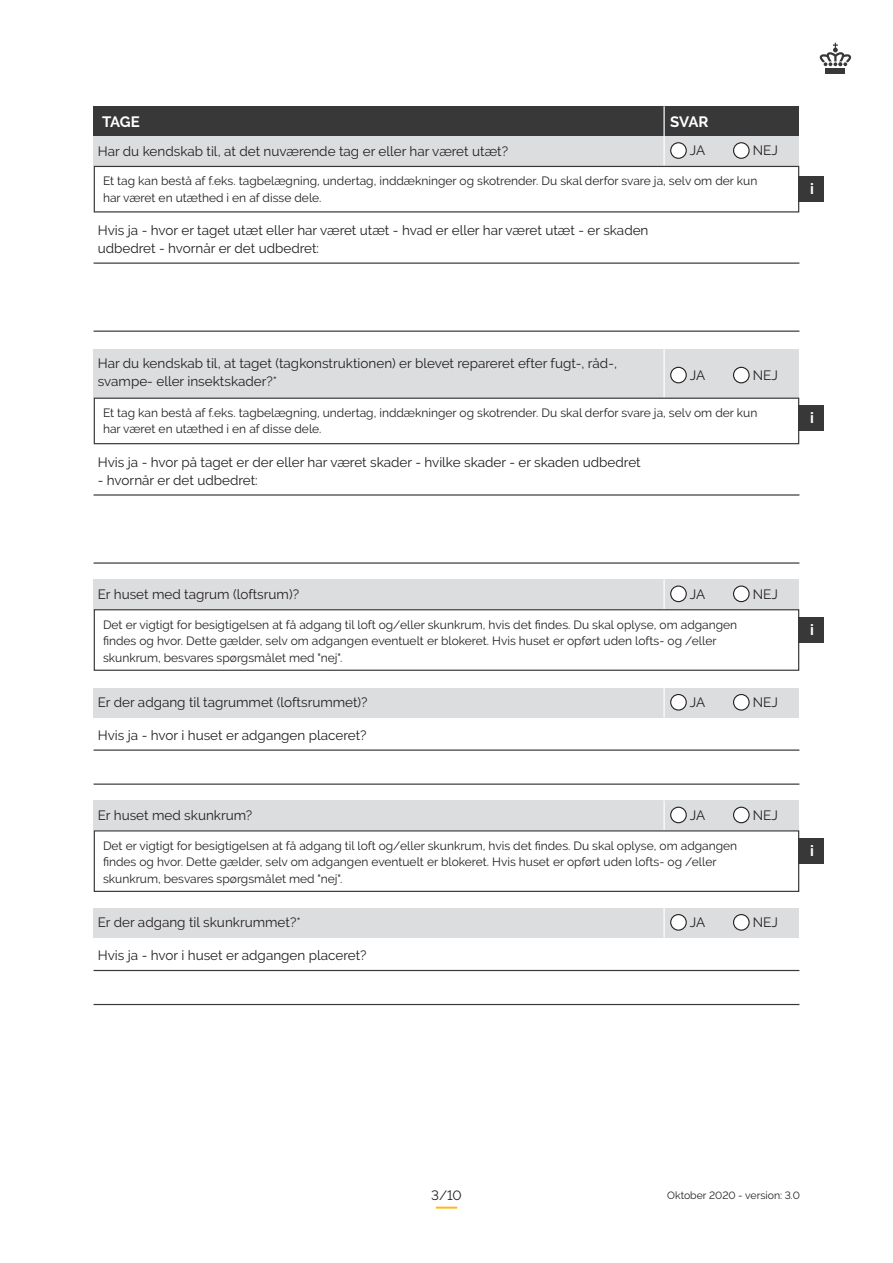
<style>
.page{position:relative;width:893px;height:1263px;background:#fff}
.page>*{position:absolute;margin:0;border:0;box-sizing:border-box;transform-origin:0 0}
.Rubrik_11_13{font:700 15px "Raleway";letter-spacing:-.02em;color:#fff}
.Brød_8_12{font:13.5px/18px "Raleway";color:#231f20}
.Brød_8_12-2{font:12px/16.5px "Raleway";color:#231f20}
.Brød_8_12-3{font:10.5px "Raleway";color:#231f20}
</style>
<div class="page">
<hr style="left:825px;top:72px;width:20px;height:2px;background:#383839">
<hr style="left:825px;top:68px;width:20px;height:2px;background:#383839">
<svg style="left:820px;top:43px;width:31px;height:23px"></svg>
<svg style="left:436px;top:1207px;width:21px;height:1px"></svg>
<div style="left:94px;top:106px;width:705px;height:30px;background:#383839"></div>
<div style="left:94px;top:136px;width:705px;height:30px;background:#dcdddf"></div>
<hr style="left:663px;top:106px;width:2px;height:30px;background:#fff">
<hr style="left:663px;top:136px;width:2px;height:30px;background:#fff">
<div style="left:94px;top:166px;width:705px;height:46px;border:1px solid #383839"></div>
<div style="left:671px;top:143px;width:15px;height:15px;background:#fff;border-radius:50%"></div>
<div style="left:670px;top:142px;width:17px;height:17px;border:1px solid #231f20;border-radius:50%"></div>
<div style="left:734px;top:143px;width:15px;height:15px;background:#fff;border-radius:50%"></div>
<div style="left:733px;top:142px;width:17px;height:17px;border:1px solid #231f20;border-radius:50%"></div>
<div style="left:798px;top:176px;width:26px;height:26px;background:#383839"></div>
<hr style="left:94px;top:262px;width:705px;height:2px;background:#383839">
<hr style="left:94px;top:494px;width:705px;height:2px;background:#383839">
<hr style="left:94px;top:331px;width:705px;height:1px;background:#383839">
<hr style="left:94px;top:562px;width:705px;height:2px;background:#383839">
<div style="left:94px;top:349px;width:705px;height:49px;background:#dcdddf"></div>
<hr style="left:663px;top:349px;width:2px;height:57px;background:#fff">
<div style="left:94px;top:398px;width:705px;height:46px;border:1px solid #383839"></div>
<div style="left:671px;top:367px;width:15px;height:16px;background:#fff;border-radius:50%"></div>
<div style="left:670px;top:367px;width:17px;height:16px;border:1px solid #231f20;border-radius:50%"></div>
<div style="left:734px;top:367px;width:15px;height:16px;background:#fff;border-radius:50%"></div>
<div style="left:733px;top:367px;width:17px;height:16px;border:1px solid #231f20;border-radius:50%"></div>
<div style="left:798px;top:406px;width:26px;height:25px;background:#383839"></div>
<div style="left:94px;top:579px;width:705px;height:30px;background:#dcdddf"></div>
<hr style="left:663px;top:579px;width:2px;height:30px;background:#fff">
<div style="left:94px;top:609px;width:705px;height:62px;border:1px solid #383839"></div>
<div style="left:671px;top:586px;width:15px;height:16px;background:#fff;border-radius:50%"></div>
<div style="left:670px;top:585px;width:17px;height:17px;border:1px solid #231f20;border-radius:50%"></div>
<div style="left:734px;top:586px;width:15px;height:16px;background:#fff;border-radius:50%"></div>
<div style="left:733px;top:585px;width:17px;height:17px;border:1px solid #231f20;border-radius:50%"></div>
<div style="left:798px;top:617px;width:26px;height:26px;background:#383839"></div>
<div style="left:94px;top:688px;width:705px;height:30px;background:#dcdddf"></div>
<hr style="left:663px;top:688px;width:2px;height:30px;background:#fff">
<div style="left:671px;top:694px;width:15px;height:16px;background:#fff;border-radius:50%"></div>
<div style="left:670px;top:694px;width:17px;height:17px;border:1px solid #231f20;border-radius:50%"></div>
<div style="left:734px;top:694px;width:15px;height:16px;background:#fff;border-radius:50%"></div>
<div style="left:733px;top:694px;width:17px;height:17px;border:1px solid #231f20;border-radius:50%"></div>
<hr style="left:94px;top:749px;width:705px;height:2px;background:#383839">
<hr style="left:94px;top:970px;width:705px;height:1px;background:#383839">
<hr style="left:94px;top:783px;width:705px;height:2px;background:#383839">
<hr style="left:94px;top:1004px;width:705px;height:1px;background:#383839">
<div style="left:94px;top:800px;width:705px;height:30px;background:#dcdddf"></div>
<div style="left:94px;top:908px;width:705px;height:30px;background:#dcdddf"></div>
<hr style="left:663px;top:800px;width:2px;height:30px;background:#fff">
<hr style="left:663px;top:908px;width:2px;height:30px;background:#fff">
<div style="left:94px;top:830px;width:705px;height:62px;border:1px solid #383839"></div>
<div style="left:671px;top:807px;width:15px;height:16px;background:#fff;border-radius:50%"></div>
<div style="left:670px;top:807px;width:17px;height:16px;border:1px solid #231f20;border-radius:50%"></div>
<div style="left:734px;top:807px;width:15px;height:16px;background:#fff;border-radius:50%"></div>
<div style="left:733px;top:807px;width:17px;height:16px;border:1px solid #231f20;border-radius:50%"></div>
<div style="left:671px;top:914px;width:15px;height:16px;background:#fff;border-radius:50%"></div>
<div style="left:670px;top:914px;width:17px;height:17px;border:1px solid #231f20;border-radius:50%"></div>
<div style="left:734px;top:914px;width:15px;height:16px;background:#fff;border-radius:50%"></div>
<div style="left:733px;top:914px;width:17px;height:17px;border:1px solid #231f20;border-radius:50%"></div>
<div style="left:798px;top:838px;width:26px;height:26px;background:#383839"></div>
<p class="Rubrik_11_13" style="left:670px;top:113px;width:40px">SVAR</p>
<p class="Brød_8_12" style="left:690px;top:142px;width:17px">JA</p>
<p class="Brød_8_12" style="left:753px;top:142px;width:27px">NEJ</p>
<p class="Brød_8_12-2" style="left:103px;top:173px;width:656px">Et tag kan bestå af f.eks. tagbelægning, undertag, inddækninger og skotrender. Du skal derfor svare ja, selv om der kun har været en utæthed i en af disse dele.</p>
<p class="Rubrik_11_13" style="left:810px;top:180px;width:5px">i</p>
<p class="Brød_8_12" style="left:98px;top:222px;width:552px">Hvis ja - hvor er taget utæt eller har været utæt - hvad er eller har været utæt - er skaden</p>
<p class="Brød_8_12" style="left:98px;top:240px;width:223px">udbedret - hvornår er det udbedret:</p>
<p class="Rubrik_11_13" style="left:102px;top:113px;width:39px">TAGE</p>
<p class="Brød_8_12" style="left:98px;top:142px;width:412px">Har du kendskab til, at det nuværende tag er eller har været utæt?</p>
<p class="Brød_8_12" style="left:98px;top:354px;width:521px">Har du kendskab til, at taget (tagkonstruktionen) er blevet repareret efter fugt-, råd-, svampe- eller insektskader?*</p>
<p class="Brød_8_12" style="left:690px;top:366px;width:17px">JA</p>
<p class="Brød_8_12" style="left:753px;top:366px;width:27px">NEJ</p>
<p class="Brød_8_12-2" style="left:103px;top:404px;width:656px">Et tag kan bestå af f.eks. tagbelægning, undertag, inddækninger og skotrender. Du skal derfor svare ja, selv om der kun har været en utæthed i en af disse dele.</p>
<p class="Rubrik_11_13" style="left:810px;top:409px;width:5px">i</p>
<p class="Brød_8_12" style="left:98px;top:453px;width:544px">Hvis ja - hvor på taget er der eller har været skader - hvilke skader - er skaden udbedret</p>
<p class="Brød_8_12" style="left:98px;top:471px;width:162px">- hvornår er det udbedret:</p>
<p class="Brød_8_12" style="left:98px;top:585px;width:203px">Er huset med tagrum (loftsrum)?</p>
<p class="Brød_8_12" style="left:690px;top:585px;width:17px">JA</p>
<p class="Brød_8_12" style="left:753px;top:585px;width:27px">NEJ</p>
<p class="Brød_8_12-2" style="left:103px;top:616px;width:636px">Det er vigtigt for besigtigelsen at få adgang til loft og/eller skunkrum, hvis det findes. Du skal oplyse, om adgangen findes og hvor. Dette gælder, selv om adgangen eventuelt er blokeret. Hvis huset er opført uden lofts- og /eller skunkrum, besvares spørgsmålet med "nej".</p>
<p class="Rubrik_11_13" style="left:810px;top:621px;width:5px">i</p>
<p class="Brød_8_12" style="left:98px;top:694px;width:271px">Er der adgang til tagrummet (loftsrummet)?</p>
<p class="Brød_8_12" style="left:690px;top:693px;width:17px">JA</p>
<p class="Brød_8_12" style="left:753px;top:693px;width:27px">NEJ</p>
<p class="Brød_8_12" style="left:98px;top:726px;width:270px">Hvis ja - hvor i huset er adgangen placeret?</p>
<p class="Brød_8_12" style="left:98px;top:806px;width:156px">Er huset med skunkrum?</p>
<p class="Brød_8_12" style="left:690px;top:806px;width:17px">JA</p>
<p class="Brød_8_12" style="left:753px;top:806px;width:27px">NEJ</p>
<p class="Brød_8_12-2" style="left:103px;top:837px;width:636px">Det er vigtigt for besigtigelsen at få adgang til loft og/eller skunkrum, hvis det findes. Du skal oplyse, om adgangen findes og hvor. Dette gælder, selv om adgangen eventuelt er blokeret. Hvis huset er opført uden lofts- og /eller skunkrum, besvares spørgsmålet med "nej".</p>
<p class="Rubrik_11_13" style="left:810px;top:842px;width:5px">i</p>
<p class="Brød_8_12" style="left:98px;top:914px;width:204px">Er der adgang til skunkrummet?*</p>
<p class="Brød_8_12" style="left:98px;top:946px;width:270px">Hvis ja - hvor i huset er adgangen placeret?</p>
<p class="Brød_8_12" style="left:431px;top:1186px;width:32px">3/10</p>
<p class="Brød_8_12" style="left:690px;top:913px;width:17px">JA</p>
<p class="Brød_8_12" style="left:753px;top:913px;width:27px">NEJ</p>
<p class="Brød_8_12-3" style="left:667px;top:1189px;width:134px">Oktober 2020 - version: 3.0</p>
</div>
